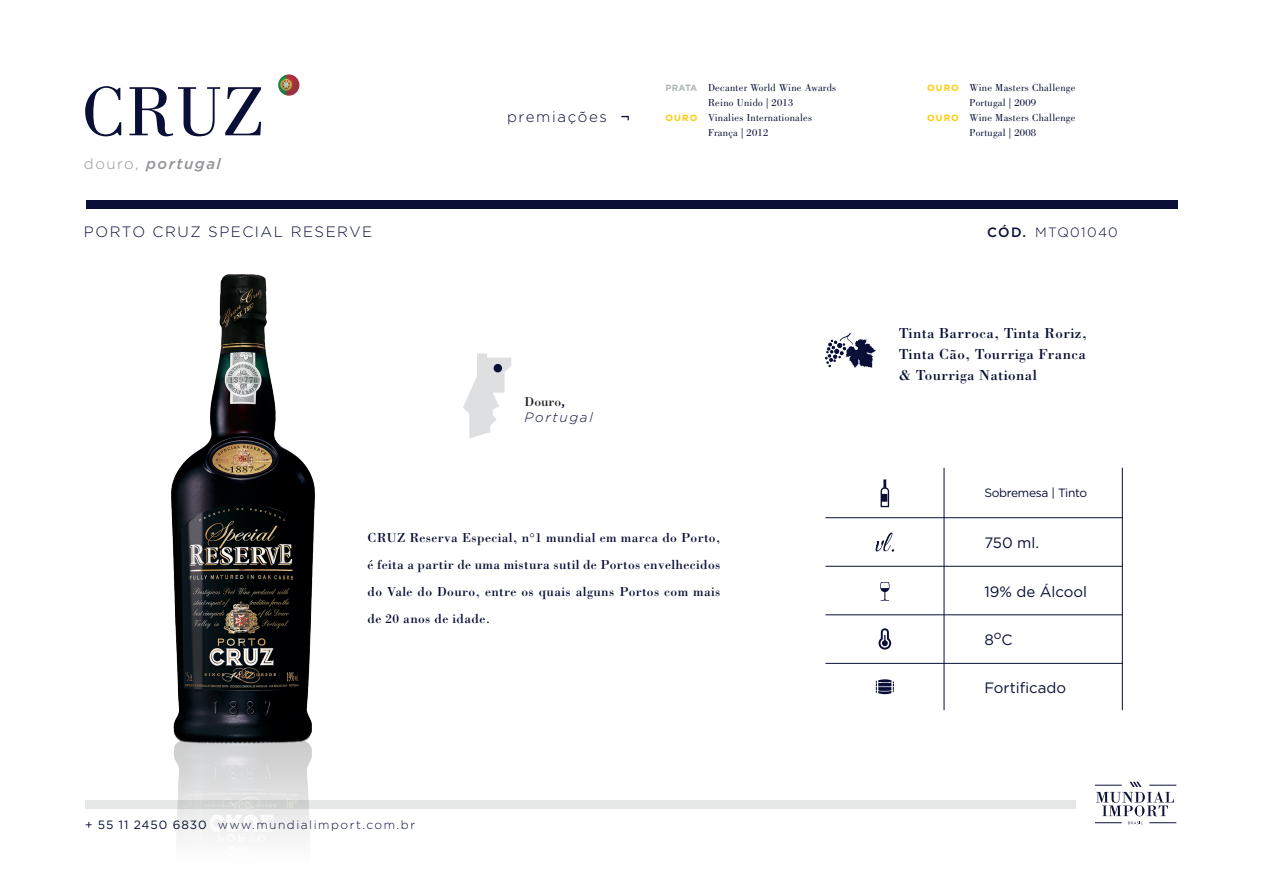
<style>
.page{position:relative;width:1263px;height:893px;background:#fff}
.page>*{position:absolute;margin:0;border:0;box-sizing:border-box;transform-origin:0 0}
.t1{font:72px "Bodoni Std";color:#090f36}
.t2{font:15px/21px "Bodoni Std";letter-spacing:.025em;color:#090f36;text-align:justify}
.t3{font:300 15px "Gotham";letter-spacing:.1em;color:#090f36}
.t4{font:15px "Gotham";color:#090f36}
.t5{font:italic 500 15px "Gotham";letter-spacing:.1em;color:#939598}
.t6{font:13.5px/27px "Bodoni Std";letter-spacing:.025em;color:#090f36;text-align:justify}
.t7{font:300 13.5px "Gotham";letter-spacing:.1em;color:#090f36}
.t8{font:italic 300 13.5px "Gotham";letter-spacing:.125em;color:#090f36}
.t9{font:13.5px "Bodoni Std";color:#231f20}
.t10{font:500 13.5px "Gotham";color:#090f36}
.t11{font:300 12px "Gotham";letter-spacing:.125em;color:#090f36}
.t12{font:12px "Gotham";letter-spacing:-.025em;color:#090f36}
.t13{font:10.5px/15px "Bodoni Std";letter-spacing:.025em;color:#090f36}
.t14{font:700 9px "Gotham";letter-spacing:.12em;color:#feca0a}
.t15{font:700 9px "Gotham";letter-spacing:-.02em;color:#b0b6b8}
.s1{font-weight:300;font-style:normal}
.s2{font-family:"Bodoni Std Poster Compressed";font-weight:400}
.s3{font-family:"Gotham";font-weight:500;color:#090f36}
.s4{font-weight:400}
</style>
<div class="page">
<svg style="left:876px;top:679px;width:18px;height:15px"></svg>
<svg style="left:878px;top:628px;width:13px;height:21px"></svg>
<svg style="left:880px;top:582px;width:10px;height:19px"></svg>
<svg style="left:880px;top:479px;width:9px;height:28px"></svg>
<svg style="left:1095px;top:822px;width:27px;height:1px"></svg>
<svg style="left:1149px;top:822px;width:27px;height:1px"></svg>
<svg style="left:1128px;top:822px;width:15px;height:2px"></svg>
<svg style="left:1095px;top:782px;width:81px;height:34px"></svg>
<svg style="left:825px;top:333px;width:51px;height:35px"></svg>
<div style="left:87px;top:200px;width:1091px;height:9px;background:#090f36"></div>
<div style="left:86px;top:800px;width:990px;height:8px;background:#e5e8e7"></div>
<hr style="left:944px;top:468px;width:1px;height:242px;background:#090f36">
<hr style="left:1122px;top:468px;width:1px;height:242px;background:#090f36">
<hr style="left:825px;top:517px;width:298px;height:1px;background:#090f36">
<hr style="left:825px;top:566px;width:298px;height:1px;background:#090f36">
<hr style="left:825px;top:615px;width:298px;height:1px;background:#090f36">
<hr style="left:825px;top:663px;width:298px;height:1px;background:#090f36">
<svg style="left:875px;top:532px;width:19px;height:20px"></svg>
<svg style="left:463px;top:353px;width:48px;height:85px"></svg>
<div style="left:494px;top:364px;width:8px;height:8px;background:#090f36;border-radius:50%"></div>
<img style="left:172px;top:274px;width:142px;height:564px">
<img style="left:278px;top:74px;width:21px;height:22px">
<h1 class="t1" style="left:82px;top:72px;width:184px">CRUZ</h1>
<p class="t5" style="left:84px;top:153px;width:138px"><span class="s1">douro,</span> portugal</p>
<p class="t3" style="left:507px;top:107px;width:124px">premiações <span class="s2">¬</span></p>
<p class="t15" style="left:665px;top:82px;width:33px">PRATA</p>
<p class="t14" style="left:665px;top:112px;width:33px">OURO</p>
<p class="t13" style="left:708px;top:80px;width:130px">Decanter World Wine Awards<br>Reino Unido | 2013<br>Vinalies Internationales<br>França | 2012</p>
<p class="t14" style="left:927px;top:82px;width:33px">OURO</p>
<p class="t14" style="left:927px;top:112px;width:33px">OURO</p>
<p class="t13" style="left:969px;top:80px;width:107px">Wine Masters Challenge<br>Portugal | 2009<br>Wine Masters Challenge<br>Portugal | 2008</p>
<p class="t3" style="left:84px;top:222px;width:290px">PORTO CRUZ SPECIAL RESERVE</p>
<p class="t10" style="left:987px;top:224px;width:40px">CÓD.</p>
<p class="t7" style="left:1035px;top:224px;width:84px">MTQ01040</p>
<p class="t9" style="left:525px;top:393px;width:42px">Douro<span class="s3">,</span></p>
<p class="t8" style="left:525px;top:409px;width:70px">Portugal</p>
<p class="t6" style="left:367px;top:524px;width:354px">CRUZ Reserva Especial, n°1 mundial em marca do Porto, é feita a partir de uma mistura sutil de Portos envelhecidos do Vale do Douro, entre os quais alguns Portos com mais de 20 anos de idade.</p>
<p class="t11" style="left:85px;top:817px;width:332px"><span class="s4">+ 55 11 2450 6830</span> www.mundialimport.com.br</p>
<p class="t2" style="left:899px;top:322px;width:190px">Tinta Barroca, Tinta Roriz, Tinta Cão, Tourriga Franca &amp; Tourriga National</p>
<p class="t12" style="left:984px;top:485px;width:104px">Sobremesa | Tinto</p>
<p class="t4" style="left:984px;top:533px;width:56px">750 ml.</p>
<p class="t4" style="left:984px;top:582px;width:104px">19% de Álcool</p>
<p class="t4" style="left:984px;top:630px;width:30px">8<sup>o</sup>C</p>
<p class="t4" style="left:984px;top:678px;width:83px">Fortificado</p>
</div>
